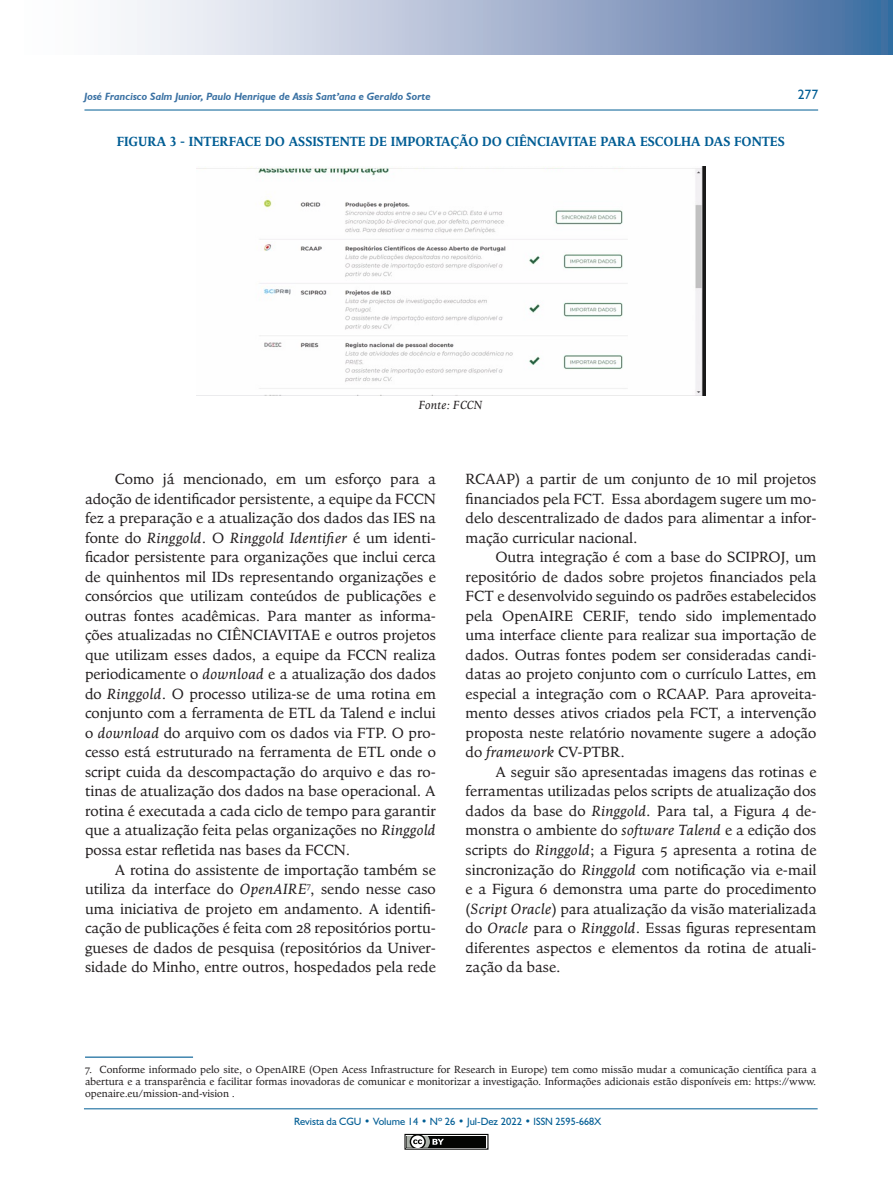
<style>
.page{position:relative;width:893px;height:1191px;background:#fff}
.page>*{position:absolute;margin:0;border:0;box-sizing:border-box;transform-origin:0 0}
.TEXTO_DUAS_COLUNAS{font:15px/19.5px "Goodchild Pro";color:#231f20;text-align:justify}
.TITULO_TABELA_E_GRAF{font:700 13.5px "Goodchild Pro";color:#015d94;scale:.93 1}
.t1{font:13.5px "Humanist 521 BT";color:#015d94}
.FONTE_DE_DADOS_TABEL{font:italic 12px "Goodchild Pro";color:#231f20}
.NOTA_DE_RODAPÉ{font:10.5px/12px "Goodchild Pro";color:#231f20;text-align:justify}
.t2{font:italic 700 10.5px "Humanist 521 BT";color:#3a71a3}
.t3{font:10.5px "Humanist 521 BT";color:#015d94}
.s1{font-style:italic}
</style>
<div class="page">
<svg style="left:125px;top:0;width:768px;height:54px;background:#a3b4cf"></svg>
<hr style="left:84px;top:110px;width:734px;height:1px;background:#015d94">
<hr style="left:84px;top:1108px;width:734px;height:1px;background:#015d94">
<div style="left:404px;top:1133px;width:84px;height:16px;border:1px solid #040503"></div>
<div style="left:407px;top:1135px;width:79px;height:12px;background:#040503"></div>
<svg style="left:404px;top:1133px;width:40px;height:17px"></svg>
<hr style="left:85px;top:1056px;width:108px;height:1px;background:#015d94">
<img style="left:196px;top:167px;width:509px;height:229px">
<p class="t2" style="left:84px;top:90px;width:348px">José Francisco Salm Junior, Paulo Henrique de Assis Sant’ana e Geraldo Sorte</p>
<p class="t1" style="left:798px;top:86px;width:22px">277</p>
<p class="TITULO_TABELA_E_GRAF" style="left:117px;top:134px;width:720px">FIGURA 3 - INTERFACE DO ASSISTENTE DE IMPORTAÇÃO DO CIÊNCIAVITAE PARA ESCOLHA DAS FONTES</p>
<p class="FONTE_DE_DADOS_TABEL" style="left:419px;top:398px;width:65px">Fonte: FCCN</p>
<p class="TEXTO_DUAS_COLUNAS" style="left:85px;top:469px;width:352px;text-indent:30px">Como já mencionado, em um esforço para a adoção de identificador persistente, a equipe da FCCN fez a preparação e a atualização dos dados das IES na fonte do <span class="s1">Ringgold</span>. O <span class="s1">Ringgold Identifier</span> é um identi&shy;ficador persistente para organizações que inclui cerca de quinhentos mil IDs representando organizações e consórcios que utilizam conteúdos de publicações e outras fontes acadêmicas. Para manter as informa&shy;ções atualizadas no CIÊNCIAVITAE e outros projetos que utilizam esses dados, a equipe da FCCN realiza periodicamente o <span class="s1">download</span> e a atualização dos dados do <span class="s1">Ringgold</span>. O processo utiliza-se de uma rotina em conjunto com a ferramenta de ETL da Talend e inclui o <span class="s1">download</span> do arquivo com os dados via FTP. O pro&shy;cesso está estruturado na ferramenta de ETL onde o script cuida da descompactação do arquivo e das ro&shy;tinas de atualização dos dados na base operacional. A rotina é executada a cada ciclo de tempo para garantir que a atualização feita pelas organizações no <span class="s1">Ringgold </span>possa estar refletida nas bases da FCCN.</p>
<p class="TEXTO_DUAS_COLUNAS" style="left:85px;top:859px;width:352px;text-indent:30px">A rotina do assistente de importação também se utiliza da interface do <span class="s1">OpenAIRE</span><sup>7</sup>, sendo nesse caso uma iniciativa de projeto em andamento. A identifi&shy;cação de publicações é feita com 28 repositórios portu&shy;gueses de dados de pesquisa (repositórios da Univer&shy;sidade do Minho, entre outros, hospedados pela rede</p>
<p class="TEXTO_DUAS_COLUNAS" style="left:466px;top:469px;width:352px">RCAAP) a partir de um conjunto de 10 mil projetos financiados pela FCT. Essa abordagem sugere um mo&shy;delo descentralizado de dados para alimentar a infor&shy;mação curricular nacional.</p>
<p class="TEXTO_DUAS_COLUNAS" style="left:466px;top:547px;width:352px;text-indent:30px">Outra integração é com a base do SCIPROJ, um repositório de dados sobre projetos financiados pela FCT e desenvolvido seguindo os padrões estabelecidos pela OpenAIRE CERIF, tendo sido implementado uma interface cliente para realizar sua importação de dados. Outras fontes podem ser consideradas candi&shy;datas ao projeto conjunto com o currículo Lattes, em especial a integração com o RCAAP. Para aproveita&shy;mento desses ativos criados pela FCT, a intervenção proposta neste relatório novamente sugere a adoção do <span class="s1">framework</span> CV-PTBR.</p>
<p class="TEXTO_DUAS_COLUNAS" style="left:466px;top:762px;width:352px;text-indent:30px">A seguir são apresentadas imagens das rotinas e ferramentas utilizadas pelos scripts de atualização dos dados da base do <span class="s1">Ringgold</span>. Para tal, a Figura 4 de&shy;monstra o ambiente do <span class="s1">software Talend</span> e a edição dos scripts do <span class="s1">Ringgold</span>; a Figura 5 apresenta a rotina de sincronização do <span class="s1">Ringgold</span> com notificação via e-mail e a Figura 6 demonstra uma parte do procedimento (<span class="s1">Script Oracle</span>) para atualização da visão materializada do <span class="s1">Oracle</span> para o <span class="s1">Ringgold</span>. Essas figuras representam diferentes aspectos e elementos da rotina de atuali&shy;zação da base.</p>
<p class="NOTA_DE_RODAPÉ" style="left:85px;top:1063px;width:733px">7. Conforme informado pelo site, o OpenAIRE (Open Acess Infrastructure for Research in Europe) tem como missão mudar a comunicação científica para a abertura e a transparência e facilitar formas inovadoras de comunicar e monitorizar a investigação. Informações adicionais estão disponíveis em: https://www. openaire.eu/mission-and-vision .</p>
<p class="t3" style="left:294px;top:1115px;width:309px">Revista da CGU • Volume 14 • Nº 26 • Jul-Dez 2022 • ISSN 2595-668X</p>
</div>
